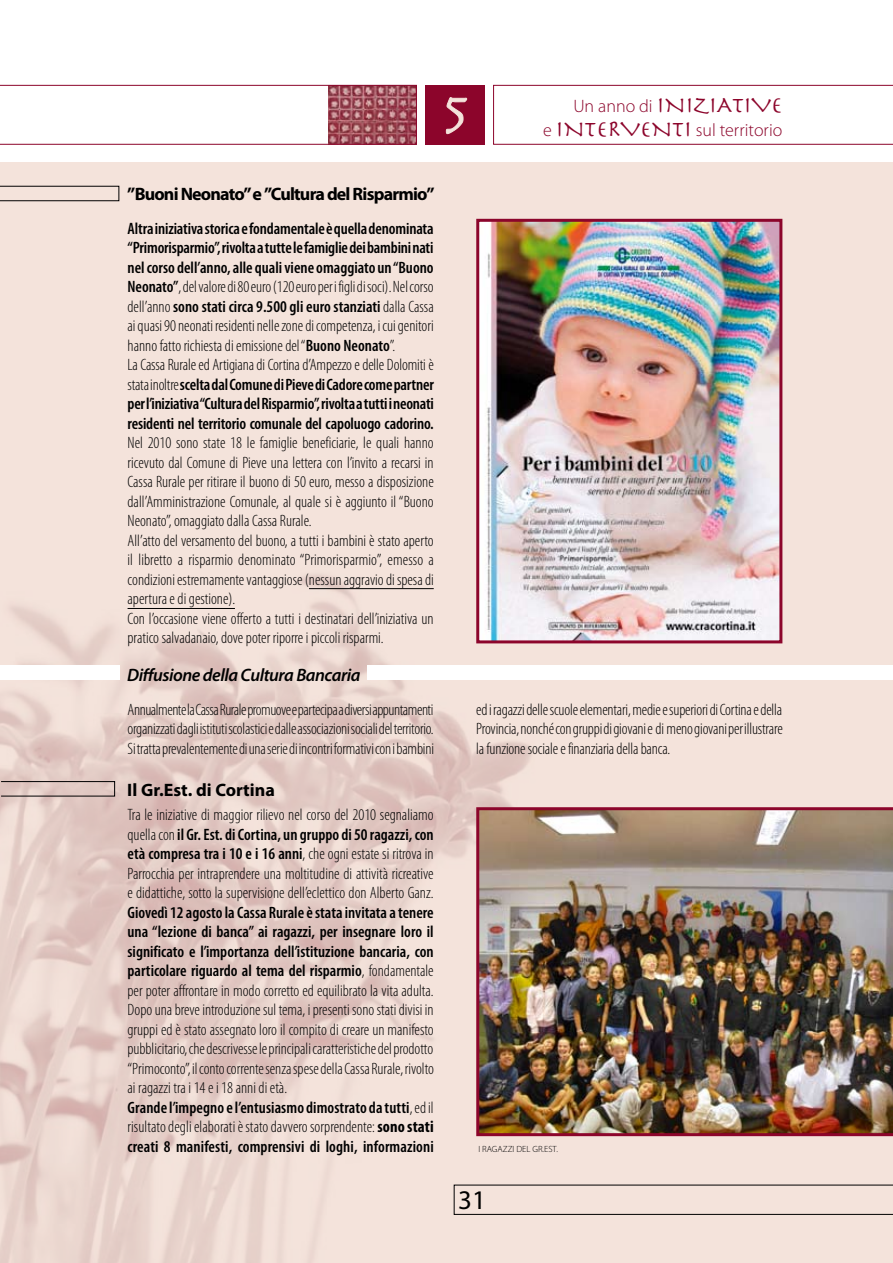
<style>
.page{position:relative;width:893px;height:1263px;background:#fff}
.page>*{position:absolute;margin:0;border:0;box-sizing:border-box;transform-origin:0 0}
.t1{font:54px "Herculanum";color:#f4e3db}
.t2{font:27px "Myriad Pro";color:#000}
.t3{font:23.1px "Herculanum";color:#8c052b}
.t4{font:700 18px "Myriad Pro";letter-spacing:-.045em;color:#000}
.t5{font:italic 600 18px "Myriad Pro";letter-spacing:-.025em;color:#000}
.t6{font:300 18px "Myriad Pro";color:#8c052b}
.t7{font:700 18px "Myriad Pro";color:#000}
.t8{font:300 condensed 16.5px/19.5px "Myriad Pro";color:#000;text-align:justify}
.t9{font:600 condensed 16.5px/19.5px "Myriad Pro";letter-spacing:-.01em;color:#000}
.t10{font:300 9px "Myriad Pro";color:#000}
.s1{font-family:"Myriad Pro";font-weight:300;font-size:18px}
.s2{font-family:"Herculanum";font-weight:400;font-size:23.1px}
.s3{font-weight:300}
.s4{font-weight:600}
.s5{font-weight:700}
</style>
<div class="page">
<div style="left:0;top:163px;width:893px;height:1100px;background:#f4e3db"></div>
<img style="left:0;top:574px;width:659px;height:689px">
<svg style="left:454px;top:1185px;width:439px;height:29px"></svg>
<img style="left:328px;top:87px;width:87px;height:56px">
<div style="left:0;top:85px;width:417px;height:60px;border:1px solid #8c052b"></div>
<div style="left:425px;top:85px;width:60px;height:60px;background:#8c052b"></div>
<svg style="left:445px;top:97px;width:23px;height:38px"></svg>
<svg style="left:493px;top:85px;width:400px;height:60px"></svg>
<hr style="left:309px;top:588px;width:125px;height:1px;background:#000">
<hr style="left:128px;top:608px;width:107px;height:1px;background:#000">
<img style="left:480px;top:223px;width:298px;height:416px">
<div style="left:476px;top:219px;width:306px;height:424px;border:3px solid #8c052b"></div>
<div style="left:0;top:186px;width:119px;height:15px;border:1px solid #000"></div>
<div style="left:0;top:666px;width:119px;height:14px;background:#fff"></div>
<div style="left:1px;top:781px;width:114px;height:15px;border:1px solid #000"></div>
<img style="left:476px;top:807px;width:417px;height:329px">
<div style="left:367px;top:666px;width:526px;height:14px;background:#fff"></div>
<h1 class="t1" style="left:443px;top:78px;width:27px">5</h1>
<h3 class="t3" style="left:573px;top:90px;width:211px"><span class="s1">Un anno di</span> INIZIATIVE</h3>
<p class="t6" style="left:543px;top:119px;width:241px">e <span class="s2">INTERVENTI</span> sul territorio</p>
<p class="t4" style="left:127px;top:183px;width:309px">”Buoni Neonato” e ”Cultura del Risparmio”</p>
<p class="t9" style="left:128px;top:218px;width:308px">Altra iniziativa storica e fondamentale è quella denominata “Primorisparmio”, rivolta a tutte le famiglie dei bambini nati nel corso dell’anno, alle quali viene omaggiato un “Buono Neonato”<span class="s3">, del valore di 80 euro (120 euro per i figli di soci). Nel corso dell’anno</span> sono stati circa 9.500 gli euro stanziati <span class="s3">dalla Cassa ai quasi 90 neonati residenti nelle zone di competenza, i cui genitori hanno fatto richiesta di emissione del “</span>Buono Neonato<span class="s3">”.<br>La Cassa Rurale ed Artigiana di Cortina d’Ampezzo e delle Dolomiti è stata inoltre</span> scelta dal Comune di Pieve di Cadore come partner per l’iniziativa “Cultura del Risparmio”, rivolta a tutti i neonati residenti nel territorio comunale del capoluogo cadorino.</p>
<p class="t8" style="left:128px;top:433px;width:308px;text-align:left">Nel 2010 sono state 18 le famiglie beneficiarie, le quali hanno ricevuto dal Comune di Pieve una lettera con l’invito a recarsi in Cassa Rurale per ritirare il buono di 50 euro, messo a disposizione dall’Amministrazione Comunale, al quale si è aggiunto il “Buono Neonato”, omaggiato dalla Cassa Rurale.<br>All’atto del versamento del buono, a tutti i bambini è stato aperto il libretto a risparmio denominato “Primorisparmio”, emesso a condizioni estremamente vantaggiose (nessun aggravio di spesa di apertura e di gestione).<br>Con l’occasione viene offerto a tutti i destinatari dell’iniziativa un pratico salvadanaio, dove poter riporre i piccoli risparmi.</p>
<p class="t5" style="left:127px;top:663px;width:235px">Diffusione della Cultura Bancaria</p>
<p class="t8" style="left:128px;top:700px;width:308px">Annualmente la Cassa Rurale promuove e partecipa a diversi appuntamenti organizzati dagli istituti scolastici e dalle associazioni sociali del territorio.<br>Si tratta prevalentemente di una serie di incontri formativi con i bambini</p>
<p class="t8" style="left:476px;top:700px;width:308px">ed i ragazzi delle scuole elementari, medie e superiori di Cortina e della Provincia, nonché con gruppi di giovani e di meno giovani per illustrare la funzione sociale e finanziaria della banca.</p>
<p class="t7" style="left:127px;top:778px;width:149px">Il Gr.Est. di Cortina</p>
<p class="t8" style="left:128px;top:805px;width:308px">Tra le iniziative di maggior rilievo nel corso del 2010 segnaliamo quella con<span class="s4">il Gr. Est. di Cortina, un gruppo di 50 ragazzi, con età compresa tra i 10 e i 16 anni</span>, che ogni estate si ritrova in Parrocchia per intraprendere una moltitudine di attività ricreative e didattiche, sotto la supervisione dell’eclettico don Alberto Ganz.</p>
<p class="t8" style="left:128px;top:902px;width:308px;text-align:left"><span class="s4">Giovedì 12 agosto la Cassa Rurale è stata invitata a tenere una “lezione di banca” ai ragazzi, per insegnare loro il significato e l’importanza dell’istituzione bancaria, con particolare riguardo al tema del risparmio</span>, fondamentale per poter affrontare in modo corretto ed equilibrato la vita adulta.<br>Dopo una breve introduzione sul tema, i presenti sono stati divisi in gruppi ed è stato assegnato loro il compito di creare un manifesto pubblicitario, che descrivesse le principali caratteristiche del prodotto “Primoconto”, il conto corrente senza spese della Cassa Rurale, rivolto ai ragazzi tra i 14 e i 18 anni di età.<br><span class="s4">Grande l’impegno e l’entusiasmo dimostrato da tutti</span>, ed il risultato degli elaborati è stato davvero sorprendente: <span class="s5">sono stati </span><span class="s4">creati 8 manifesti, comprensivi di loghi, informazioni</span></p>
<p class="t10" style="left:478px;top:1143px;width:81px">I RAGAZZI DEL GR.EST.</p>
<h2 class="t2" style="left:458px;top:1183px;width:29px">31</h2>
</div>
